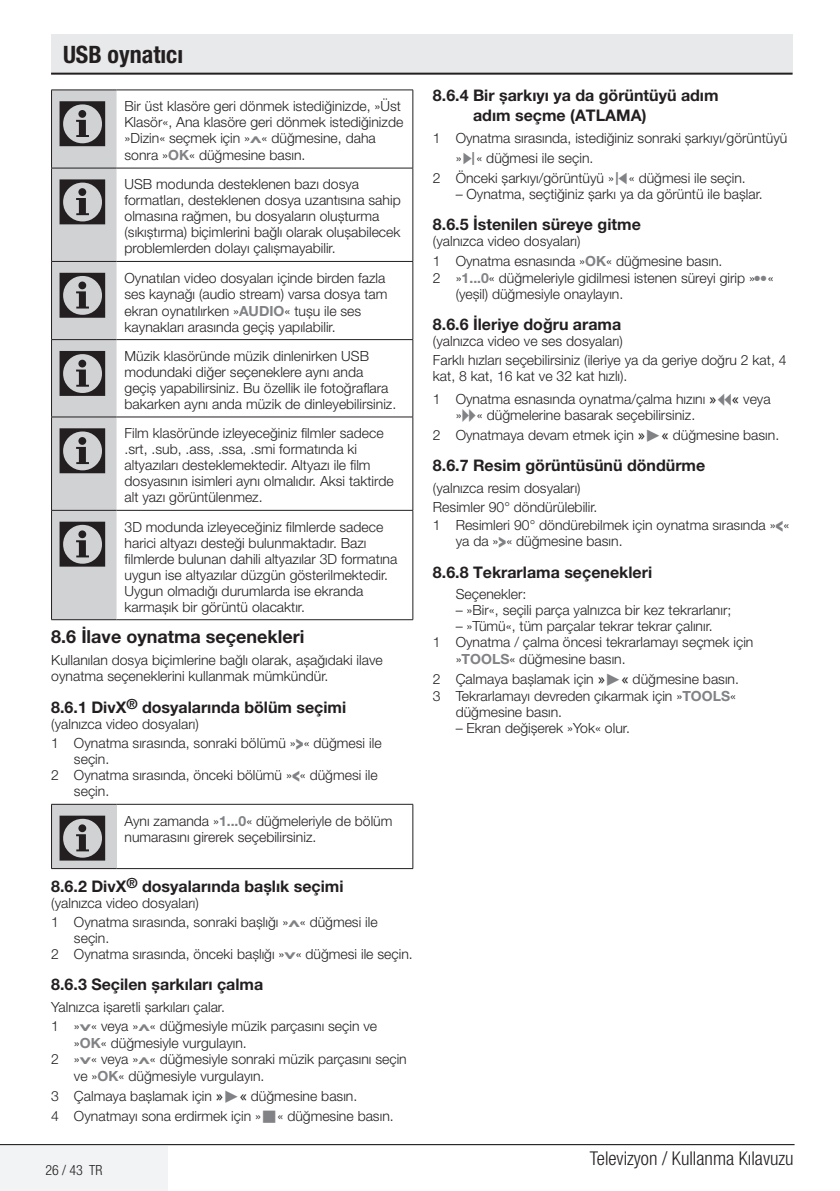
<style>
.page{position:relative;width:840px;height:1191px;background:#fff}
.page>*{position:absolute;margin:0;border:0;box-sizing:border-box;transform-origin:0 0}
.t1{font:700 condensed 24px "Helvetica Neue LT Pro";color:#231f20}
.t2{font:300 condensed 19px "Helvetica Neue LT Pro";color:#231f20}
.t3{font:700 18px "Helvetica Neue LT Pro";color:#231f20}
.t4{font:700 16px/20px "Helvetica Neue LT Pro";color:#231f20}
.t5{font:300 14px/16px "Helvetica Neue LT Pro";color:#231f20}
.t6{font:300 condensed 14px "Helvetica Neue LT Pro";color:#231f20}
.s1{font-family:"Futura TOT";font-weight:700;font-size:10px;color:#808285}
.s2{font-weight:700;color:#808285}
.s3{font-family:"Futura TOT";font-weight:700;font-size:17px;color:#808285}
.s4{font-family:"Futura TOT Boo";font-weight:400;font-size:17.2px}
.s5{font-family:"Grund Son Se";font-weight:400;font-size:11.4px;color:#808285}
.s6{font-family:"Grund Son Se";font-weight:400;font-size:12px;color:#808285}
.s7{color:#808285}
</style>
<div class="page">
<div style="left:0;top:1146px;width:168px;height:45px;background:#f2f3f4"></div>
<hr style="left:0;top:1144px;width:794px;height:1px;background:#000">
<div style="left:51px;top:34px;width:741px;height:40px;background:#e8e9ea"></div>
<hr style="left:51px;top:73px;width:741px;height:2px;background:#231f20">
<hr style="left:116px;top:90px;width:297px;height:1px;background:#231f20">
<hr style="left:412px;top:90px;width:1px;height:78px;background:#231f20">
<hr style="left:116px;top:168px;width:297px;height:1px;background:#231f20">
<hr style="left:412px;top:168px;width:1px;height:93px;background:#231f20">
<hr style="left:116px;top:261px;width:297px;height:1px;background:#231f20">
<hr style="left:412px;top:262px;width:1px;height:77px;background:#231f20">
<hr style="left:116px;top:339px;width:297px;height:1px;background:#231f20">
<hr style="left:412px;top:340px;width:1px;height:77px;background:#231f20">
<hr style="left:116px;top:416px;width:297px;height:1px;background:#231f20">
<hr style="left:412px;top:417px;width:1px;height:93px;background:#231f20">
<hr style="left:116px;top:510px;width:297px;height:1px;background:#231f20">
<hr style="left:412px;top:510px;width:1px;height:109px;background:#231f20">
<hr style="left:51px;top:619px;width:65px;height:1px;background:#231f20">
<hr style="left:116px;top:619px;width:297px;height:1px;background:#231f20">
<svg style="left:51px;top:90px;width:65px;height:529px;background:#acacae"></svg>
<div style="left:51px;top:804px;width:65px;height:64px;background:#d1d2d4"></div>
<hr style="left:51px;top:804px;width:65px;height:1px;background:#231f20">
<hr style="left:51px;top:804px;width:1px;height:64px;background:#231f20">
<hr style="left:116px;top:804px;width:297px;height:1px;background:#231f20">
<hr style="left:412px;top:804px;width:1px;height:64px;background:#231f20">
<hr style="left:51px;top:868px;width:65px;height:1px;background:#231f20">
<hr style="left:116px;top:868px;width:297px;height:1px;background:#231f20">
<svg style="left:59px;top:815px;width:46px;height:45px"></svg>
<h1 class="t1" style="left:63px;top:40px;width:121px">USB oynatıcı</h1>
<p class="t5" style="left:124px;top:98px;width:280px">Bir üst klasöre geri dönmek istediğinizde, »Üst Klasör«, Ana klasöre geri dönmek istediğinizde »Dizin« seçmek için »<span class="s1">Λ</span>« düğmesine, daha sonra »<span class="s2">OK</span>« düğmesine basın.</p>
<p class="t5" style="left:124px;top:176px;width:277px">USB modunda desteklenen bazı dosya formatları, desteklenen dosya uzantısına sahip olmasına rağmen, bu dosyaların oluşturma (sıkıştırma) biçimlerini bağlı olarak oluşabilecek problemlerden dolayı çalışmayabilir.</p>
<p class="t5" style="left:124px;top:269px;width:264px">Oynatılan video dosyaları içinde birden fazla ses kaynağı (audio stream) varsa dosya tam ekran oynatılırken »<span class="s2">AUDIO</span>« tuşu ile ses kaynakları arasında geçiş yapılabilir.</p>
<p class="t5" style="left:124px;top:348px;width:273px">Müzik klasöründe müzik dinlenirken USB modundaki diğer seçeneklere aynı anda geçiş yapabilirsiniz. Bu özellik ile fotoğraflara bakarken aynı anda müzik de dinleyebilirsiniz.</p>
<p class="t5" style="left:124px;top:425px;width:270px">Film klasöründe izleyeceğiniz filmler sadece .srt, .sub, .ass, .ssa, .smi formatında ki altyazıları desteklemektedir. Altyazı ile film dosyasının isimleri aynı olmalıdır. Aksi taktirde alt yazı görüntülenmez.</p>
<p class="t5" style="left:124px;top:518px;width:274px">3D modunda izleyeceğiniz filmlerde sadece harici altyazı desteği bulunmaktadır. Bazı filmlerde bulunan dahili altyazılar 3D formatına uygun ise altyazılar düzgün gösterilmektedir.<br>Uygun olmadığı durumlarda ise ekranda karmaşık bir görüntü olacaktır.</p>
<p class="t3" style="left:51px;top:626px;width:254px">8.6 İlave oynatma seçenekleri</p>
<p class="t5" style="left:51px;top:651px;width:333px">Kullanılan dosya biçimlerine bağlı olarak, aşağıdaki ilave oynatma seçeneklerini kullanmak mümkündür.</p>
<p class="t4" style="left:51px;top:697px;width:296px">8.6.1 DivX<sup>®</sup> dosyalarında bölüm seçimi</p>
<p class="t5" style="left:51px;top:714px;width:331px;line-height:18.8px">(yalnızca video dosyaları)<br>1 Oynatma sırasında, sonraki bölümü »<span class="s3">&gt;</span>« düğmesi ile</p>
<p class="t5" style="left:74px;top:750px;width:37px">seçin.</p>
<p class="t5" style="left:51px;top:766px;width:328px">2 Oynatma sırasında, önceki bölümü »<span class="s3">&lt;</span>« düğmesi ile</p>
<p class="t5" style="left:74px;top:782px;width:37px">seçin.</p>
<p class="t5" style="left:124px;top:812px;width:269px">Aynı zamanda »<span class="s2">1...0</span>« düğmeleriyle de bölüm numarasını girerek seçebilirsiniz.</p>
<p class="t4" style="left:51px;top:876px;width:293px">8.6.2 DivX<sup>®</sup> dosyalarında başlık seçimi</p>
<p class="t5" style="left:51px;top:893px;width:328px;line-height:18.8px">(yalnızca video dosyaları)<br>1 Oynatma sırasında, sonraki başlığı »<span class="s1">Λ</span>« düğmesi ile</p>
<p class="t5" style="left:51px;top:929px;width:363px;text-indent:23px">seçin.<br>2 Oynatma sırasında, önceki başlığı »<span class="s1">V</span>« düğmesi ile seçin.</p>
<p class="t4" style="left:51px;top:974px;width:213px">8.6.3 Seçilen şarkıları çalma</p>
<p class="t5" style="left:51px;top:997px;width:327px;line-height:18.8px">Yalnızca işaretli şarkıları çalar.<br>1 »<span class="s1">V</span>« veya »<span class="s1">Λ</span>« düğmesiyle müzik parçasını seçin ve</p>
<p class="t5" style="left:74px;top:1034px;width:174px">»<span class="s2">OK</span>« düğmesiyle vurgulayın.</p>
<p class="t5" style="left:51px;top:1050px;width:357px">2 »<span class="s1">V</span>« veya »<span class="s1">Λ</span>« düğmesiyle sonraki müzik parçasını seçin</p>
<p class="t5" style="left:74px;top:1067px;width:192px">ve »<span class="s2">OK</span>« düğmesiyle vurgulayın.</p>
<p class="t5" style="left:51px;top:1085px;width:344px;line-height:20px">3 Çalmaya başlamak için <span class="s4">»</span><span class="s5">8</span><span class="s4">«</span> düğmesine basın.<br>4 Oynatmayı sona erdirmek için »<span class="s5">7</span>« düğmesine basın.</p>
<p class="t6" style="left:45px;top:1161px;width:58px">26 / 43 TR</p>
<p class="t4" style="left:473px;top:85px;width:247px;text-indent:-40px">8.6.4 Bir şarkıyı ya da görüntüyü adım adım seçme (ATLAMA)</p>
<p class="t5" style="left:432px;top:129px;width:356px">1 Oynatma sırasında, istediğiniz sonraki şarkıyı/görüntüyü</p>
<p class="t5" style="left:455px;top:149px;width:139px">»<span class="s6">6</span>« düğmesi ile seçin.</p>
<p class="t5" style="left:432px;top:169px;width:314px">2 Önceki şarkıyı/görüntüyü »<span class="s6">5</span>« düğmesi ile seçin.</p>
<p class="t5" style="left:455px;top:185px;width:308px">– Oynatma, seçtiğiniz şarkı ya da görüntü ile başlar.</p>
<p class="t4" style="left:432px;top:214px;width:209px">8.6.5 İstenilen süreye gitme</p>
<p class="t5" style="left:432px;top:231px;width:291px;line-height:19.6px">(yalnızca video dosyaları)<br>1 Oynatma esnasında »<span class="s2">OK</span>« düğmesine basın.</p>
<p class="t5" style="left:455px;top:269px;width:319px;text-indent:-23px">2 »<span class="s2">1...0</span>« düğmeleriyle gidilmesi istenen süreyi girip »<span class="s7">••</span>« (yeşil) düğmesiyle onaylayın.</p>
<p class="t4" style="left:432px;top:314px;width:190px">8.6.6 İleriye doğru arama</p>
<p class="t5" style="left:432px;top:331px;width:355px;line-height:18.8px">(yalnızca video ve ses dosyaları)<br>Farklı hızları seçebilirsiniz (ileriye ya da geriye doğru 2 kat, 4</p>
<p class="t5" style="left:432px;top:364px;width:339px;line-height:22.8px">kat, 8 kat, 16 kat ve 32 kat hızlı).<br>1 Oynatma esnasında oynatma/çalma hızını <span class="s4">»</span><span class="s5">3</span><span class="s4">«</span> veya</p>
<p class="t5" style="left:432px;top:404px;width:347px;line-height:20px;text-indent:23px">»<span class="s6">4</span>« düğmelerine basarak seçebilirsiniz.<br>2 Oynatmaya devam etmek için <span class="s4">»</span><span class="s5">8</span><span class="s4">«</span> düğmesine basın.</p>
<p class="t4" style="left:432px;top:455px;width:274px">8.6.7 Resim görüntüsünü döndürme</p>
<p class="t5" style="left:432px;top:478px;width:358px;line-height:18.8px">(yalnızca resim dosyaları)<br>Resimler 90° döndürülebilir.<br>1 Resimleri 90° döndürebilmek için oynatma sırasında »<span class="s3">&lt;</span>«</p>
<p class="t5" style="left:455px;top:533px;width:168px">ya da »<span class="s3">&gt;</span>« düğmesine basın.</p>
<p class="t4" style="left:432px;top:561px;width:220px">8.6.8 Tekrarlama seçenekleri</p>
<p class="t5" style="left:455px;top:586px;width:72px">Seçenekler:</p>
<p class="t5" style="left:455px;top:602px;width:277px">– »Bir«, seçili parça yalnızca bir kez tekrarlanır;</p>
<p class="t5" style="left:455px;top:618px;width:258px">– »Tümü«, tüm parçalar tekrar tekrar çalınır.</p>
<p class="t5" style="left:432px;top:634px;width:322px">1 Oynatma / çalma öncesi tekrarlamayı seçmek için</p>
<p class="t5" style="left:455px;top:651px;width:171px">»<span class="s2">TOOLS</span>« düğmesine basın.</p>
<p class="t5" style="left:432px;top:671px;width:307px">2 Çalmaya başlamak için <span class="s4">»</span><span class="s5">8</span><span class="s4">«</span> düğmesine basın.</p>
<p class="t5" style="left:432px;top:688px;width:304px">3 Tekrarlamayı devreden çıkarmak için »<span class="s2">TOOLS</span>«</p>
<p class="t5" style="left:455px;top:704px;width:108px">düğmesine basın.</p>
<p class="t5" style="left:455px;top:720px;width:176px">– Ekran değişerek »Yok« olur.</p>
<h2 class="t2" style="left:589px;top:1147px;width:205px">Televizyon / Kullanma Kılavuzu</h2>
</div>
